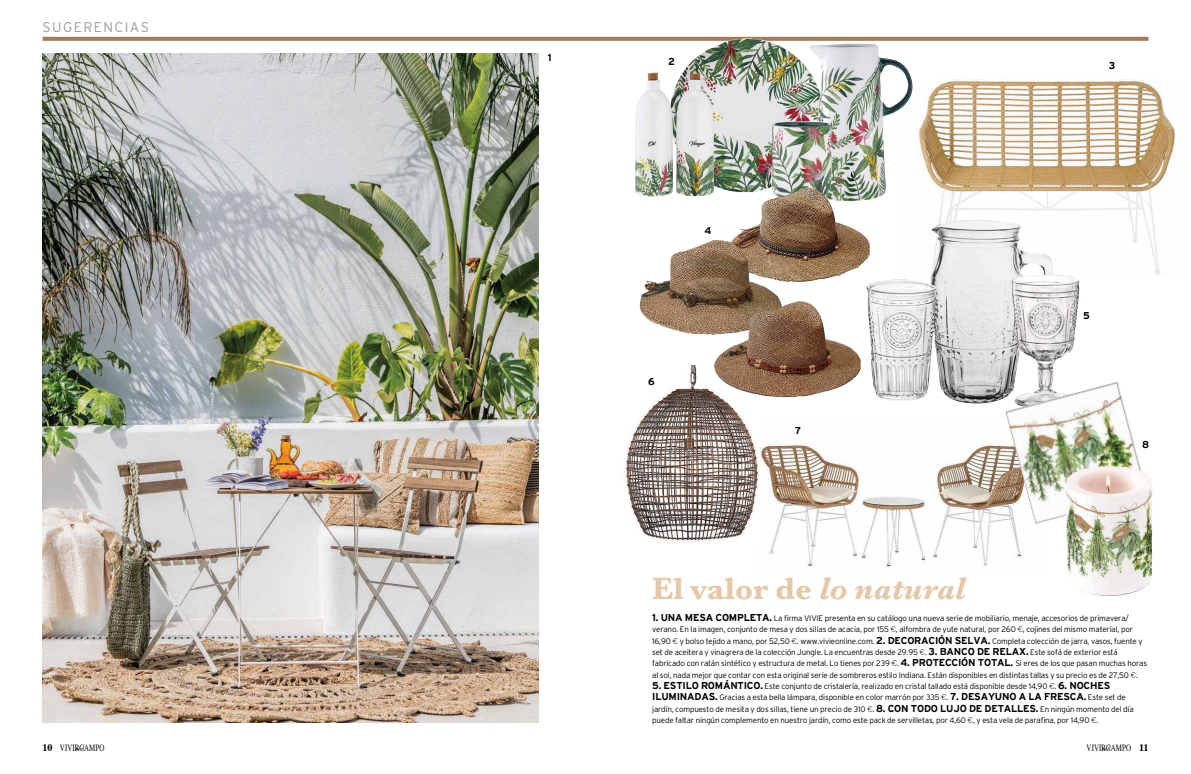
<style>
.page{position:relative;width:1191px;height:774px;background:#fff}
.page>*{position:absolute;margin:0;border:0;box-sizing:border-box;transform-origin:0 0}
.t1{font:700 32px "Baskerville";color:#e5c8a8}
.t2{font:300 14px "Interstate";letter-spacing:.1em;color:#9d9d9c}
.t3{font:700 10px "Interstate";color:#000}
.t4{font:700 10px "Times";color:#000}
.t5{font:9.5px "Times";letter-spacing:.01em;color:#000;scale:.73 1}
.t6{font:300 8px/11.3px "Interstate";letter-spacing:-.02em;color:#000}
.s1{font-weight:700;font-size:10px}
.s2{font-family:"Mistral";font-size:5.4px}
.s3{font-style:italic}
.s4{font-family:"Benton Sans"}
</style>
<div class="page">
<svg style="left:43px;top:37px;width:552px;height:4px;background:#a97f5d"></svg>
<img style="left:43px;top:54px;width:496px;height:669px">
<svg style="left:595px;top:37px;width:553px;height:4px;background:#a97f5c"></svg>
<img style="left:760px;top:441px;width:262px;height:126px">
<img style="left:918px;top:80px;width:257px;height:195px">
<img style="left:670px;top:38px;width:155px;height:150px">
<img style="left:635px;top:73px;width:79px;height:122px">
<img style="left:808px;top:44px;width:105px;height:155px">
<img style="left:768px;top:121px;width:64px;height:67px">
<img style="left:625px;top:398px;width:134px;height:144px">
<img style="left:640px;top:188px;width:232px;height:210px">
<img style="left:930px;top:220px;width:124px;height:184px">
<img style="left:1011px;top:275px;width:68px;height:106px">
<img style="left:865px;top:279px;width:72px;height:122px">
<img style="left:1005px;top:381px;width:135px;height:143px">
<img style="left:1064px;top:466px;width:89px;height:130px">
<h2 class="t2" style="left:43px;top:19px;width:108px">SUGERENCIAS</h2>
<p class="t5" style="left:43px;top:739px;width:86px"><span class="s1">10</span> VIVIR<span class="s2">en</span>CAMPO</p>
<p class="t3" style="left:548px;top:52px;width:5px">1</p>
<p class="t3" style="left:668px;top:56px;width:8px">2</p>
<p class="t3" style="left:704px;top:225px;width:8px">4</p>
<p class="t3" style="left:648px;top:375px;width:8px">6</p>
<p class="t3" style="left:795px;top:425px;width:8px">7</p>
<h1 class="t1" style="left:652px;top:566px;width:314px">El valor de <span class="s3">lo natural</span></h1>
<p class="t3" style="left:1109px;top:59px;width:8px">3</p>
<p class="t3" style="left:1083px;top:310px;width:8px">5</p>
<p class="t3" style="left:1142px;top:438px;width:9px">8</p>
<p class="t6" style="left:652px;top:612px;width:496px"><span class="s1">1. UNA MESA COMPLETA.</span> La firma VIVIE presenta en su catálogo una nueva serie de mobiliario, menaje, accesorios de primavera/ verano. En la imagen, conjunto de mesa y dos sillas de acacia, por 155 <span class="s4">€</span>, alfombra de yute natural, por 260 <span class="s4">€</span>, cojines del mismo material, por 16,90 <span class="s4">€</span> y bolso tejido a mano, por 52,50 <span class="s4">€</span>. www.vivieonline.com. <span class="s1">2. DECORACIÓN SELVA.</span> Completa colección de jarra, vasos, fuente y set de aceitera y vinagrera de la colección Jungle. La encuentras desde 29.95 <span class="s4">€</span>. <span class="s1">3. BANCO DE RELAX.</span> Este sofá de exterior está fabricado con ratán sintético y estructura de metal. Lo tienes por 239 <span class="s4">€</span>. <span class="s1">4. PROTECCIÓN TOTAL.</span> Si eres de los que pasan muchas horas al sol, nada mejor que contar con esta original serie de sombreros estilo Indiana. Están disponibles en distintas tallas y su precio es de 27,50 <span class="s4">€</span>.</p>
<p class="t6" style="left:652px;top:680px;width:483px"><span class="s1">5. ESTILO ROMÁNTICO.</span> Este conjunto de cristalería, realizado en cristal tallado está disponible desde 14,90 <span class="s4">€</span>. <span class="s1">6. NOCHES ILUMINADAS.</span> Gracias a esta bella lámpara, disponible en color marrón por 335 <span class="s4">€</span>. <span class="s1">7. DESAYUNO A LA FRESCA.</span> Este set de jardín, compuesto de mesita y dos sillas, tiene un precio de 310 <span class="s4">€</span>. <span class="s1">8. CON TODO LUJO DE DETALLES.</span> En ningún momento del día puede faltar ningún complemento en nuestro jardín, como este pack de servilletas, por 4,60 <span class="s4">€</span>, y esta vela de parafina, por 14,90 <span class="s4">€</span>.</p>
<p class="t5" style="left:1086px;top:739px;width:62px">VIVIR<span class="s2">en</span>CAMPO</p>
<p class="t4" style="left:1139px;top:738px;width:11px">11</p>
</div>
